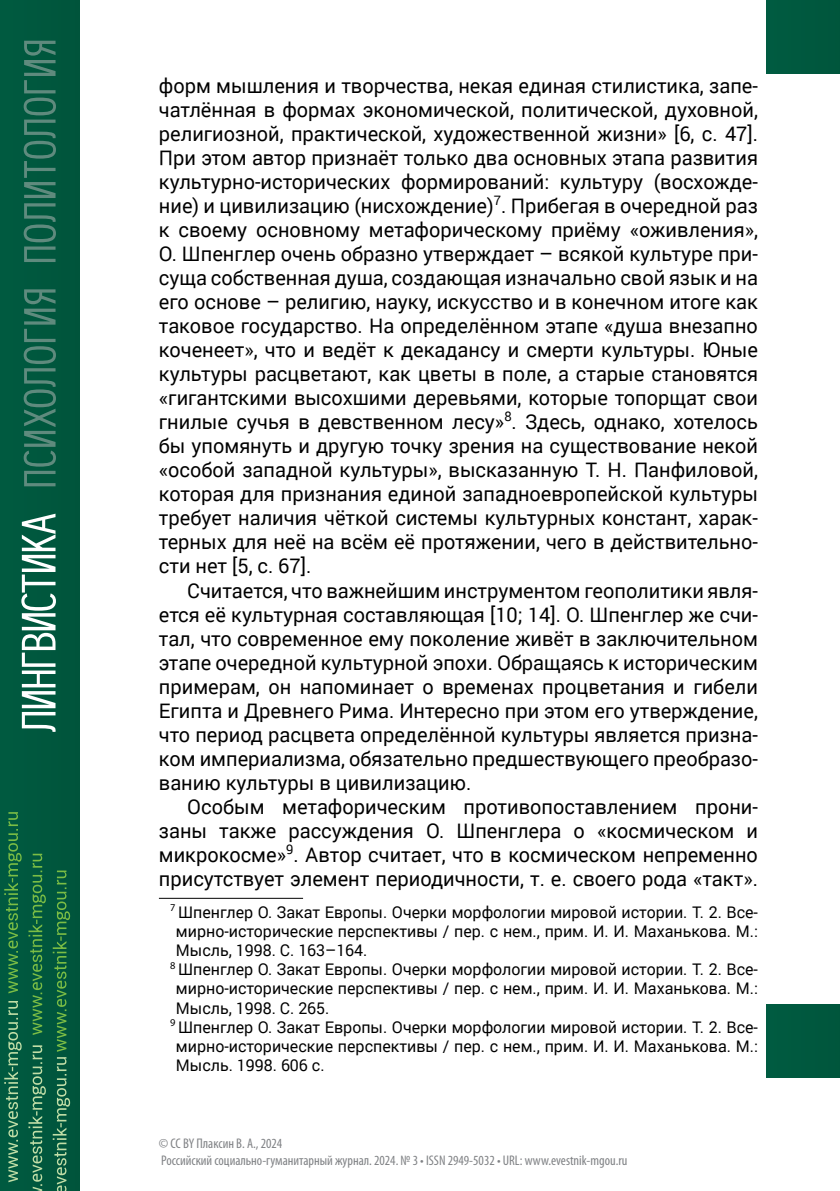
<style>
.page{position:relative;width:840px;height:1191px;background:#fff}
.page>*{position:absolute;margin:0;border:0;box-sizing:border-box;transform-origin:0 0}
.Основной_текст{font:20px/24px "Roberto Sans";color:#000;text-align:justify}
.Сноска{font:16px/19.2px "Roberto Sans";color:#000;text-align:justify}
.t1{font:condensed 14px/16.8px "Myriad Pro";color:#808285}
</style>
<div class="page">
<div style="left:0;top:0;width:79px;height:1191px;background:#00573d"></div>
<div style="left:766px;top:0;width:73px;height:74px;background:#00583f"></div>
<svg style="left:4px;top:1001px;width:18px;height:181px"></svg>
<svg style="left:4px;top:812px;width:18px;height:181px"></svg>
<svg style="left:28px;top:853px;width:18px;height:182px"></svg>
<svg style="left:53px;top:870px;width:17px;height:181px"></svg>
<svg style="left:28px;top:1045px;width:18px;height:146px"></svg>
<svg style="left:53px;top:1057px;width:17px;height:134px"></svg>
<svg style="left:24px;top:41px;width:32px;height:221px"></svg>
<svg style="left:24px;top:289px;width:32px;height:197px"></svg>
<div style="left:766px;top:1004px;width:73px;height:73px;background:#00583f"></div>
<svg style="left:21px;top:513px;width:35px;height:219px"></svg>
<hr style="left:159px;top:897px;width:144px;height:1px;background:#000">
<p class="Основной_текст" style="left:159px;top:72px;width:600px">форм мышления и творчества, некая единая стилистика, запе&shy;чатлённая в формах экономической, политической, духовной, религиозной, практической, художественной жизни» [6, с. 47].<br>При этом автор признаёт только два основных этапа развития культурно-исторических формирований: культуру (восхожде&shy;ние) и цивилизацию (нисхождение)<sup>7</sup>. Прибегая в очередной раз к своему основному метафорическому приёму «оживления», О. Шпенглер очень образно утверждает – всякой культуре при&shy;суща собственная душа, создающая изначально свой язык и на его основе – религию, науку, искусство и в конечном итоге как таковое государство. На определённом этапе «душа внезапно коченеет», что и ведёт к декадансу и смерти культуры. Юные культуры расцветают, как цветы в поле, а старые становятся «гигантскими высохшими деревьями, которые топорщат свои гнилые сучья в девственном лесу»<sup>8</sup>. Здесь, однако, хотелось бы упомянуть и другую точку зрения на существование некой «особой западной культуры», высказанную Т. Н. Панфиловой, которая для признания единой западноевропейской культуры требует наличия чёткой системы культурных констант, харак&shy;терных для неё на всём её протяжении, чего в действительно&shy;сти нет [5, с. 67].</p>
<p class="Основной_текст" style="left:159px;top:576px;width:600px;text-indent:28px">Считается, что важнейшим инструментом геополитики явля&shy;ется её культурная составляющая [10; 14]. О. Шпенглер же счи&shy;тал, что современное ему поколение живёт в заключительном этапе очередной культурной эпохи. Обращаясь к историческим примерам, он напоминает о временах процветания и гибели Египта и Древнего Рима. Интересно при этом его утверждение, что период расцвета определённой культуры является призна&shy;ком империализма, обязательно предшествующего преобразо&shy;ванию культуры в цивилизацию.</p>
<p class="Основной_текст" style="left:159px;top:792px;width:600px;text-indent:28px">Особым метафорическим противопоставлением прони&shy;заны также рассуждения О. Шпенглера о «космическом и микрокосме»<sup>9</sup>. Автор считает, что в космическом непременно присутствует элемент периодичности, т. е. своего рода «такт».</p>
<p class="Сноска" style="left:176px;top:900px;width:583px;text-indent:-6px"><sup>7</sup> Шпенглер О. Закат Европы. Очерки морфологии мировой истории. Т. 2. Все&shy;мирно-исторические перспективы / пер. с нем., прим. И. И. Маханькова. М.:<br>Мысль, 1998. С. 163–164.</p>
<p class="Сноска" style="left:176px;top:958px;width:583px;text-indent:-6px"><sup>8</sup> Шпенглер О. Закат Европы. Очерки морфологии мировой истории. Т. 2. Все&shy;мирно-исторические перспективы / пер. с нем., прим. И. И. Маханькова. М.:<br>Мысль, 1998. С. 265.</p>
<p class="Сноска" style="left:176px;top:1016px;width:583px;text-indent:-6px"><sup>9</sup> Шпенглер О. Закат Европы. Очерки морфологии мировой истории. Т. 2. Все&shy;мирно-исторические перспективы / пер. с нем., прим. И. И. Маханькова. М.:<br>Мысль. 1998. 606 с.</p>
<p class="t1" style="left:159px;top:1134px;width:469px">© CC BY Плаксин В. А., 2024<br>Российский социально-гуманитарный журнал. 2024. № 3 • ISSN 2949-5032 • URL: www.evestnik-mgou.ru</p>
</div>
